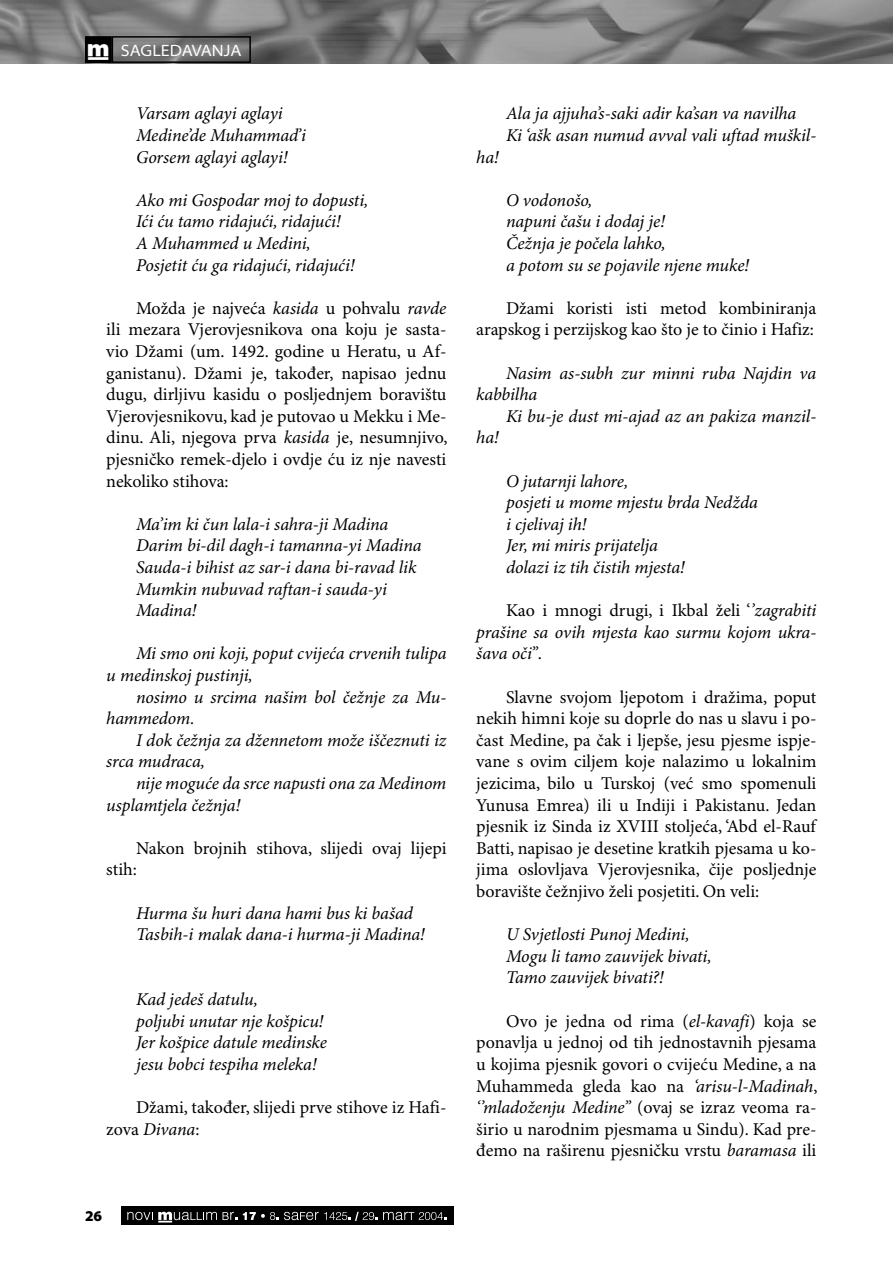
<style>
.page{position:relative;width:893px;height:1263px;background:#fff}
.page>*{position:absolute;margin:0;border:0;box-sizing:border-box;transform-origin:0 0}
.Body_tekst_unicode{font:18px/21.6px "Minion Pro";color:#000;text-align:justify}
.Body_tekst_unicode-2{font:italic 18px/21.6px "Minion Pro";letter-spacing:-.005em;color:#000}
.t1{font:semi-expanded 16.5px "Myriad Pro";color:#fff}
.t2{font:900 15px "Myriad Pro";color:#000}
.s1{font-family:"Muallim";font-stretch:normal}
.s2{font-style:italic}
.s3{font-style:normal}
</style>
<div class="page">
<img style="left:0;top:0;width:893px;height:64px">
<div style="left:121px;top:1207px;width:333px;height:18px;background:#000"></div>
<svg style="left:127px;top:1212px;width:110px;height:10px"></svg>
<svg style="left:243px;top:1212px;width:203px;height:9px"></svg>
<div style="left:86px;top:37px;width:25px;height:25px;background:#000"></div>
<div style="left:85px;top:36px;width:27px;height:27px;border:1px solid #000"></div>
<div style="left:112px;top:36px;width:139px;height:27px;border:1px solid #000"></div>
<p class="t1" style="left:87px;top:41px;width:156px"><span class="s1">†</span> SAGLEDAVANJA</p>
<p class="Body_tekst_unicode-2" style="left:136px;top:104px;width:148px">Varsam aglayi aglayi</p>
<p class="Body_tekst_unicode-2" style="left:136px;top:125px;width:172px">Medine’de Muhammad’i</p>
<p class="Body_tekst_unicode-2" style="left:136px;top:147px;width:153px">Gorsem aglayi aglayi!</p>
<p class="Body_tekst_unicode-2" style="left:136px;top:190px;width:234px">Ako mi Gospodar moj to dopusti,</p>
<p class="Body_tekst_unicode-2" style="left:136px;top:212px;width:206px">Ići ću tamo ridajući, ridajući!</p>
<p class="Body_tekst_unicode-2" style="left:136px;top:233px;width:176px">A Muhammed u Medini,</p>
<p class="Body_tekst_unicode-2" style="left:136px;top:255px;width:220px">Posjetit ću ga ridajući, ridajući!</p>
<p class="Body_tekst_unicode" style="left:106px;top:298px;width:343px;text-indent:30px">Možda je najveća <span class="s2">kasida</span> u pohvalu <span class="s2">ravde </span>ili mezara Vjerovjesnikova ona koju je sasta&shy;vio Džami (um. 1492. godine u Heratu, u Af&shy;ganistanu). Džami je, također, napisao jednu dugu, dirljivu kasidu o posljednjem boravištu Vjerovjesnikovu, kad je putovao u Mekku i Me&shy;dinu. Ali, njegova prva <span class="s2">kasida</span> je, nesumnjivo, pjesničko remek-djelo i ovdje ću iz nje navesti nekoliko stihova:</p>
<p class="Body_tekst_unicode-2" style="left:136px;top:514px;width:254px">Ma’im ki čun lala-i sahra-ji Madina</p>
<p class="Body_tekst_unicode-2" style="left:136px;top:536px;width:287px">Darim bi-dil dagh-i tamanna-yi Madina</p>
<p class="Body_tekst_unicode-2" style="left:136px;top:557px;width:282px">Sauda-i bihist az sar-i dana bi-ravad lik</p>
<p class="Body_tekst_unicode-2" style="left:136px;top:579px;width:252px">Mumkin nubuvad raftan-i sauda-yi</p>
<p class="Body_tekst_unicode-2" style="left:136px;top:600px;width:62px">Madina!</p>
<p class="Body_tekst_unicode-2" style="left:106px;top:644px;width:342px;text-indent:30px">Mi smo oni koji, poput cvijeća crvenih tulipa u medinskoj pustinji,</p>
<p class="Body_tekst_unicode-2" style="left:106px;top:687px;width:342px;text-indent:30px">nosimo u srcima našim bol čežnje za Mu&shy;hammedom.</p>
<p class="Body_tekst_unicode-2" style="left:106px;top:730px;width:342px;text-indent:30px">I dok čežnja za džennetom može iščeznuti iz srca mudraca,</p>
<p class="Body_tekst_unicode-2" style="left:106px;top:773px;width:342px;text-indent:30px">nije moguće da srce napusti ona za Medinom usplamtjela čežnja!</p>
<p class="Body_tekst_unicode" style="left:106px;top:838px;width:342px;text-indent:30px">Nakon brojnih stihova, slijedi ovaj lijepi stih:</p>
<p class="Body_tekst_unicode-2" style="left:136px;top:903px;width:278px">Hurma šu huri dana hami bus ki bašad</p>
<p class="Body_tekst_unicode-2" style="left:136px;top:924px;width:290px">Tasbih-i malak dana-i hurma-ji Madina!</p>
<p class="Body_tekst_unicode-2" style="left:136px;top:989px;width:123px">Kad jedeš datulu,</p>
<p class="Body_tekst_unicode-2" style="left:136px;top:1011px;width:189px">poljubi unutar nje košpicu!</p>
<p class="Body_tekst_unicode-2" style="left:136px;top:1032px;width:192px">Jer košpice datule medinske</p>
<p class="Body_tekst_unicode-2" style="left:136px;top:1054px;width:182px">jesu bobci tespiha meleka!</p>
<p class="Body_tekst_unicode" style="left:106px;top:1097px;width:342px;text-indent:30px">Džami, također, slijedi prve stihove iz Hafi&shy;zova <span class="s2">Divana</span>:</p>
<p class="t2" style="left:85px;top:1205px;width:19px">26</p>
<p class="Body_tekst_unicode-2" style="left:506px;top:104px;width:292px">Ala ja ajjuha’s-saki adir ka’san va navilha</p>
<p class="Body_tekst_unicode-2" style="left:506px;top:125px;width:312px">Ki ‘ašk asan numud avval vali uftad muškil-</p>
<p class="Body_tekst_unicode-2" style="left:476px;top:147px;width:24px">ha!</p>
<p class="Body_tekst_unicode-2" style="left:506px;top:190px;width:88px">O vodonošo,</p>
<p class="Body_tekst_unicode-2" style="left:506px;top:212px;width:161px">napuni čašu i dodaj je!</p>
<p class="Body_tekst_unicode-2" style="left:506px;top:233px;width:161px">Čežnja je počela lahko,</p>
<p class="Body_tekst_unicode-2" style="left:506px;top:255px;width:245px">a potom su se pojavile njene muke!</p>
<p class="Body_tekst_unicode" style="left:476px;top:298px;width:342px;text-align:right">Džami koristi isti metod kombiniranja arapskog i perzijskog kao što je to činio i Hafiz:</p>
<p class="Body_tekst_unicode-2" style="left:476px;top:363px;width:342px;text-indent:30px">Nasim as-subh zur minni ruba Najdin va kabbilha</p>
<p class="Body_tekst_unicode-2" style="left:506px;top:406px;width:312px">Ki bu-je dust mi-ajad az an pakiza manzil-</p>
<p class="Body_tekst_unicode-2" style="left:476px;top:428px;width:24px">ha!</p>
<p class="Body_tekst_unicode-2" style="left:506px;top:471px;width:124px">O jutarnji lahore,</p>
<p class="Body_tekst_unicode-2" style="left:506px;top:492px;width:253px">posjeti u mome mjestu brda Nedžda</p>
<p class="Body_tekst_unicode-2" style="left:506px;top:514px;width:82px">i cjelivaj ih!</p>
<p class="Body_tekst_unicode-2" style="left:506px;top:536px;width:153px">Jer, mi miris prijatelja</p>
<p class="Body_tekst_unicode-2" style="left:506px;top:557px;width:180px">dolazi iz tih čistih mjesta!</p>
<p class="Body_tekst_unicode-2" style="left:476px;top:600px;width:342px;text-align:justify;text-indent:30px"><span class="s3">Kao i mnogi drugi, i Ikbal želi ‘</span>’zagrabiti prašine sa ovih mjesta kao surmu kojom ukra&shy;šava oči’’<span class="s3">.</span></p>
<p class="Body_tekst_unicode" style="left:476px;top:687px;width:342px;text-indent:30px">Slavne svojom ljepotom i dražima, poput nekih himni koje su doprle do nas u slavu i po&shy;čast Medine, pa čak i ljepše, jesu pjesme ispje&shy;vane s ovim ciljem koje nalazimo u lokalnim jezicima, bilo u Turskoj (već smo spomenuli Yunusa Emrea) ili u Indiji i Pakistanu. Jedan pjesnik iz Sinda iz XVIII stoljeća, ‘Abd el-Rauf Batti, napisao je desetine kratkih pjesama u ko&shy;jima oslovljava Vjerovjesnika, čije posljednje boravište čežnjivo želi posjetiti. On veli:</p>
<p class="Body_tekst_unicode-2" style="left:506px;top:924px;width:185px">U Svjetlosti Punoj Medini,</p>
<p class="Body_tekst_unicode-2" style="left:506px;top:946px;width:207px">Mogu li tamo zauvijek bivati,</p>
<p class="Body_tekst_unicode-2" style="left:506px;top:968px;width:159px">Tamo zauvijek bivati?!</p>
<p class="Body_tekst_unicode" style="left:476px;top:1011px;width:343px;text-indent:30px">Ovo je jedna od rima (<span class="s2">el-kavafi</span>) koja se ponavlja u jednoj od tih jednostavnih pjesama u kojima pjesnik govori o cvijeću Medine, a na Muhammeda gleda kao na <span class="s2">‘arisu-l-Madinah</span>, <span class="s2">‘’mladoženju Medine’’</span> (ovaj se izraz veoma ra&shy;širio u narodnim pjesmama u Sindu). Kad pre&shy;đemo na raširenu pjesničku vrstu <span class="s2">baramasa</span> ili</p>
</div>
